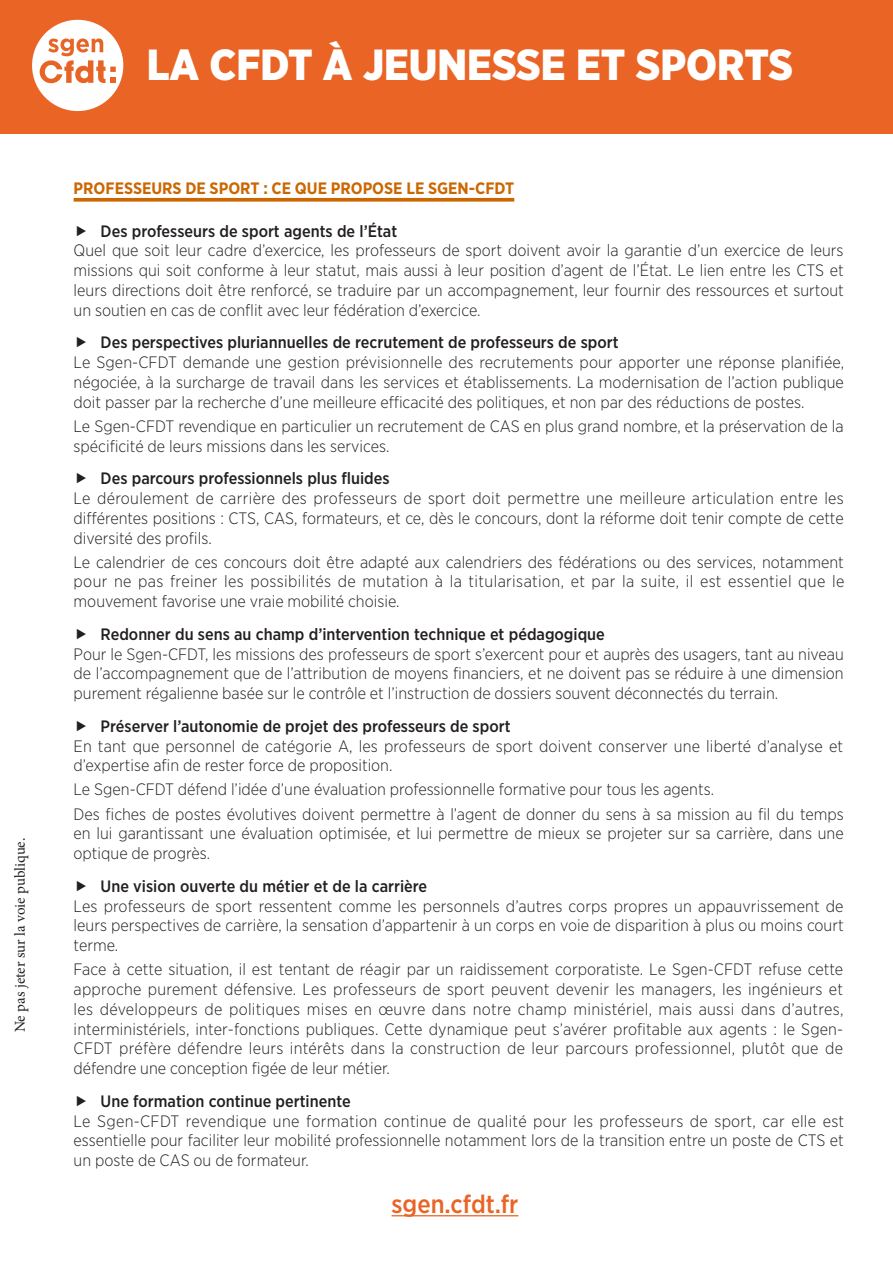
<style>
.page{position:relative;width:893px;height:1263px;background:#fff}
.page>*{position:absolute;margin:0;border:0;box-sizing:border-box;transform-origin:0 0}
.t1{font:900 43.5px "Gotham Narrow";color:#fff}
.t2{font:500 25.5px "Gotham Narrow";color:#e96425}
.Texte{font:300 16.5px/19.8px "Gotham Narrow";color:#231f20;text-align:justify}
.Encadré_énum{font:500 16.5px "Gotham Narrow";color:#231f20}
.t3{font:700 16.5px "Gotham Narrow";color:#c60}
.t4{font:15px "Minion Pro";color:#231f20}
</style>
<div class="page">
<div style="left:0;top:0;width:893px;height:134px;background:#e96425"></div>
<div style="left:32px;top:20px;width:91px;height:91px;background:#fff;border-radius:50%"></div>
<svg style="left:40px;top:38px;width:76px;height:45px"></svg>
<hr style="left:391px;top:1215px;width:127px;height:1px;background:#e96425">
<svg style="left:74px;top:198px;width:440px;height:4px;background:#d17519"></svg>
<p class="t4" style="left:10px;top:1032px;width:196px;rotate:-90deg">Ne pas jeter sur la voie publique.</p>
<p class="t1" style="left:147px;top:36px;width:648px">LA CFDT À JEUNESSE ET SPORTS</p>
<p class="t3" style="left:74px;top:178px;width:442px">PROFESSEURS DE SPORT : CE QUE PROPOSE LE SGEN-CFDT</p>
<p class="Encadré_énum" style="left:101px;top:220px;width:298px">Des professeurs de sport agents de l’État</p>
<p class="Texte" style="left:74px;top:240px;width:772px">Quel que soit leur cadre d’exercice, les professeurs de sport doivent avoir la garantie d’un exercice de leurs missions qui soit conforme à leur statut, mais aussi à leur position d’agent de l’État. Le lien entre les CTS et leurs directions doit être renforcé, se traduire par un accompagnement, leur fournir des ressources et surtout un soutien en cas de conflit avec leur fédération d’exercice.</p>
<p class="Encadré_énum" style="left:101px;top:332px;width:520px">Des perspectives pluriannuelles de recrutement de professeurs de sport</p>
<p class="Texte" style="left:74px;top:352px;width:772px">Le Sgen-CFDT demande une gestion prévisionnelle des recrutements pour apporter une réponse planifiée, négociée, à la surcharge de travail dans les services et établissements. La modernisation de l’action publique doit passer par la recherche d’une meilleure efficacité des politiques, et non par des réductions de postes.</p>
<p class="Texte" style="left:74px;top:416px;width:772px">Le Sgen-CFDT revendique en particulier un recrutement de CAS en plus grand nombre, et la préservation de la spécificité de leurs missions dans les services.</p>
<p class="Encadré_énum" style="left:101px;top:468px;width:290px">Des parcours professionnels plus fluides</p>
<p class="Texte" style="left:74px;top:488px;width:772px">Le déroulement de carrière des professeurs de sport doit permettre une meilleure articulation entre les différentes positions : CTS, CAS, formateurs, et ce, dès le concours, dont la réforme doit tenir compte de cette diversité des profils.</p>
<p class="Texte" style="left:74px;top:552px;width:772px">Le calendrier de ces concours doit être adapté aux calendriers des fédérations ou des services, notamment pour ne pas freiner les possibilités de mutation à la titularisation, et par la suite, il est essentiel que le mouvement favorise une vraie mobilité choisie.</p>
<p class="Encadré_énum" style="left:101px;top:624px;width:506px">Redonner du sens au champ d’intervention technique et pédagogique</p>
<p class="Texte" style="left:74px;top:643px;width:772px">Pour le Sgen-CFDT, les missions des professeurs de sport s’exercent pour et auprès des usagers, tant au niveau de l’accompagnement que de l’attribution de moyens financiers, et ne doivent pas se réduire à une dimension purement régalienne basée sur le contrôle et l’instruction de dossiers souvent déconnectés du terrain.</p>
<p class="Encadré_énum" style="left:101px;top:715px;width:411px">Préserver l’autonomie de projet des professeurs de sport</p>
<p class="Texte" style="left:74px;top:735px;width:771px">En tant que personnel de catégorie A, les professeurs de sport doivent conserver une liberté d’analyse et d’expertise afin de rester force de proposition.</p>
<p class="Texte" style="left:74px;top:779px;width:642px">Le Sgen-CFDT défend l’idée d’une évaluation professionnelle formative pour tous les agents.</p>
<p class="Texte" style="left:74px;top:803px;width:772px">Des fiches de postes évolutives doivent permettre à l’agent de donner du sens à sa mission au fil du temps en lui garantissant une évaluation optimisée, et lui permettre de mieux se projeter sur sa carrière, dans une optique de progrès.</p>
<p class="Encadré_énum" style="left:101px;top:875px;width:328px">Une vision ouverte du métier et de la carrière</p>
<p class="Texte" style="left:74px;top:895px;width:772px">Les professeurs de sport ressentent comme les personnels d’autres corps propres un appauvrissement de leurs perspectives de carrière, la sensation d’appartenir à un corps en voie de disparition à plus ou moins court terme.</p>
<p class="Texte" style="left:74px;top:959px;width:771px">Face à cette situation, il est tentant de réagir par un raidissement corporatiste. Le Sgen-CFDT refuse cette approche purement défensive. Les professeurs de sport peuvent devenir les managers, les ingénieurs et les développeurs de politiques mises en œuvre dans notre champ ministériel, mais aussi dans d’autres, interministériels, inter-fonctions publiques. Cette dynamique peut s’avérer profitable aux agents : le Sgen-CFDT préfère défendre leurs intérêts dans la construction de leur parcours professionnel, plutôt que de défendre une conception figée de leur métier.</p>
<p class="Encadré_énum" style="left:101px;top:1090px;width:252px">Une formation continue pertinente</p>
<p class="Texte" style="left:74px;top:1110px;width:772px">Le Sgen-CFDT revendique une formation continue de qualité pour les professeurs de sport, car elle est essentielle pour faciliter leur mobilité professionnelle notamment lors de la transition entre un poste de CTS et un poste de CAS ou de formateur.</p>
<p class="t2" style="left:391px;top:1188px;width:128px">sgen.cfdt.fr</p>
</div>
